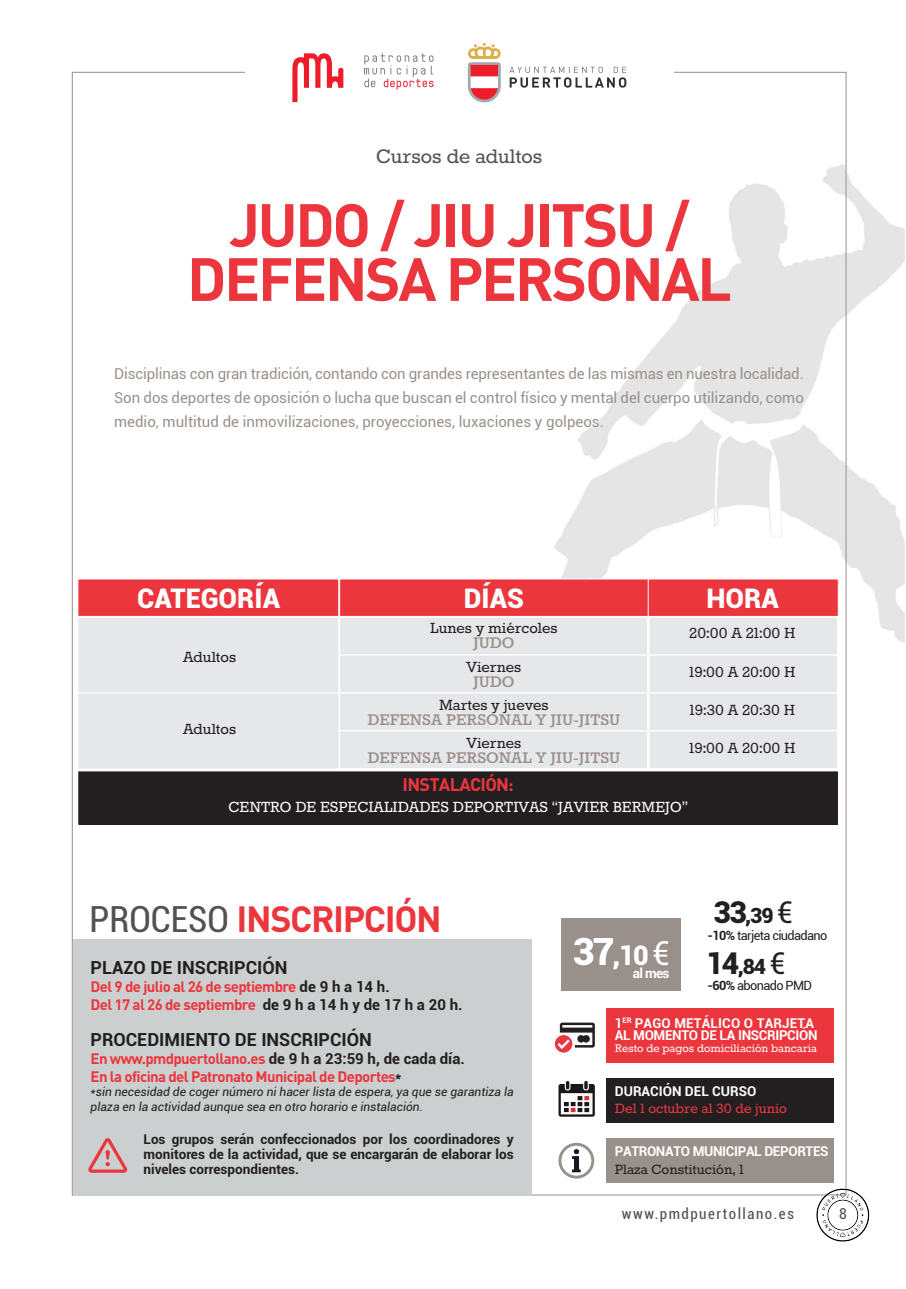
<style>
.page{position:relative;width:906px;height:1289px;background:#fff}
.page>*{position:absolute;margin:0;border:0;box-sizing:border-box;transform-origin:0 0}
.Headline_1{font:700 60px "DIN";letter-spacing:-.04em;color:#ec363e}
.Headline_2{font:700 36px "DIN";letter-spacing:-.04em;color:#ec363e}
.Title_1{font:900 27px "Roboto";color:#fff}
.tabla{font:900 27px "Roboto";color:#fff}
.Subline{font:24px "Rokkitt";color:#565151}
.tabla-2{font:900 21px "Roboto";color:#231f20}
.tabla-3{font:18px "Rokkitt";color:#231f20}
.tabla-4{font:700 18px "Rokkitt";color:#9a908b}
.tabla-5{font:18px "Rokkitt";color:#fff}
.t1{font:700 18px "Roboto";color:#231f20}
.tabla-6{font:700 18px "DIN";letter-spacing:-.04em;color:#ec363e}
.tabla-7{font:16.5px "Rokkitt";color:#ec363e}
.tabla-8{font:16.5px "Rokkitt";color:#231f20}
.t2{font:15px/24px "Roboto";color:#9a908b;text-align:justify}
.t3{font:700 15px "DIN";letter-spacing:-.04em;color:#ec363e}
.Page_number__title{font:condensed 15px "Roboto";letter-spacing:.1em;color:#565151}
.t4{font:700 13.5px/15px "Roboto";color:#231f20;text-align:justify}
.tabla-9{font:700 13.5px "Roboto";letter-spacing:-.025em;color:#fff}
.tabla-10{font:13.5px "Rokkitt";color:#fff}
.tabla-11{font:700 13.5px "Roboto";letter-spacing:.01em;color:#fff}
.tabla-12{font:700 13.5px "Roboto";color:#fff}
.tabla-13{font:12.75px "Roboto";letter-spacing:-.05em;color:#231f20}
.t5{font:italic 12px/14.4px "Roboto";color:#231f20}
.s1{font-family:"Roboto";font-weight:400;font-stretch:condensed;color:#565151}
.s2{font-family:"Roboto";color:#231f20}
.s3{font-size:37.5px}
.s4{font-weight:400;font-size:33px}
.s5{font-size:30px}
.s6{font-weight:400;font-size:30px}
.s7{font-weight:700}
</style>
<div class="page">
<img style="left:554px;top:162px;width:350px;height:482px">
<svg style="left:364px;top:53px;width:69px;height:37px"></svg>
<svg style="left:292px;top:53px;width:51px;height:49px"></svg>
<svg style="left:468px;top:43px;width:33px;height:59px"></svg>
<svg style="left:509px;top:67px;width:117px;height:21px"></svg>
<img style="left:794px;top:1180px;width:76px;height:62px">
<div style="left:648px;top:617px;width:190px;height:38px;background:#e6e7e9;border:1px solid #fff"></div>
<div style="left:648px;top:654px;width:190px;height:39px;background:#e6e7e9;border:1px solid #fff"></div>
<div style="left:648px;top:692px;width:190px;height:39px;background:#e6e7e9;border:1px solid #fff"></div>
<div style="left:648px;top:730px;width:190px;height:38px;background:#e6e7e9;border:1px solid #fff"></div>
<div style="left:77px;top:578px;width:262px;height:39px;background:#ec363e;border:1px solid #fff"></div>
<div style="left:339px;top:578px;width:312px;height:39px;background:#ec363e;border:1px solid #fff"></div>
<div style="left:648px;top:578px;width:190px;height:39px;background:#ec363e;border:1px solid #fff"></div>
<div style="left:79px;top:772px;width:758px;height:52px;background:#231f20"></div>
<div style="left:78px;top:771px;width:760px;height:53px;border:1px solid #231f20"></div>
<div style="left:77px;top:617px;width:262px;height:77px;background:#e6e7e9;border:1px solid #fff"></div>
<div style="left:77px;top:692px;width:262px;height:77px;background:#e6e7e9;border:1px solid #fff"></div>
<div style="left:339px;top:617px;width:309px;height:38px;background:#e6e7e9;border:1px solid #fff"></div>
<div style="left:339px;top:654px;width:309px;height:39px;background:#e6e7e9;border:1px solid #fff"></div>
<div style="left:339px;top:692px;width:309px;height:39px;background:#e6e7e9;border:1px solid #fff"></div>
<div style="left:339px;top:730px;width:309px;height:38px;background:#e6e7e9;border:1px solid #fff"></div>
<div style="left:73px;top:938px;width:458px;height:256px;background:#cccfcf"></div>
<svg style="left:88px;top:1138px;width:39px;height:34px"></svg>
<div style="left:607px;top:1008px;width:227px;height:54px;background:#ec363e"></div>
<div style="left:607px;top:1078px;width:227px;height:44px;background:#231f20"></div>
<svg style="left:558px;top:1081px;width:37px;height:35px"></svg>
<svg style="left:555px;top:1022px;width:40px;height:30px"></svg>
<div style="left:607px;top:1138px;width:227px;height:44px;background:#9a908b"></div>
<svg style="left:558px;top:1142px;width:36px;height:36px"></svg>
<div style="left:561px;top:918px;width:120px;height:72px;background:#9a908b"></div>
<p class="Subline" style="left:376px;top:145px;width:168px">Cursos de adultos</p>
<p class="Headline_1" style="left:229px;top:186px;width:461px">JUDO / JIU JITSU /</p>
<p class="Headline_1" style="left:187px;top:240px;width:546px">DEFENSA PERSONAL</p>
<p class="t2" style="left:114px;top:361px;width:691px">Disciplinas con gran tradición, contando con grandes representantes de las mismas en nuestra localidad.<br>Son dos deportes de oposición o lucha que buscan el control físico y mental del cuerpo utilizando, como medio, multitud de inmovilizaciones, proyecciones, luxaciones y golpeos.</p>
<p class="Title_1" style="left:137px;top:579px;width:144px">CATEGORÍA</p>
<p class="tabla-3" style="left:183px;top:648px;width:55px">Adultos</p>
<p class="tabla-3" style="left:183px;top:720px;width:55px">Adultos</p>
<p class="Title_1" style="left:464px;top:579px;width:61px">DÍAS</p>
<p class="Title_1" style="left:706px;top:579px;width:74px">HORA</p>
<p class="tabla-3" style="left:430px;top:619px;width:129px">Lunes y miércoles</p>
<p class="tabla-4" style="left:473px;top:633px;width:43px">JUDO</p>
<p class="tabla-3" style="left:466px;top:658px;width:56px">Viernes</p>
<p class="tabla-4" style="left:473px;top:672px;width:43px">JUDO</p>
<p class="tabla-3" style="left:439px;top:696px;width:111px">Martes y jueves</p>
<p class="tabla-4" style="left:367px;top:710px;width:254px">DEFENSA PERSONAL Y JIU-JITSU</p>
<p class="tabla-3" style="left:466px;top:734px;width:56px">Viernes</p>
<p class="tabla-4" style="left:367px;top:748px;width:254px">DEFENSA PERSONAL Y JIU-JITSU</p>
<p class="tabla-3" style="left:689px;top:624px;width:108px">20:00 A 21:00 H</p>
<p class="tabla-3" style="left:689px;top:664px;width:108px">19:00 A 20:00 H</p>
<p class="tabla-3" style="left:689px;top:701px;width:107px">19:30 A 20:30 H</p>
<p class="tabla-3" style="left:689px;top:740px;width:108px">19:00 A 20:00 H</p>
<p class="tabla-6" style="left:403px;top:772px;width:113px">INSTALACIÓN:</p>
<p class="tabla-5" style="left:229px;top:798px;width:461px">CENTRO DE ESPECIALIDADES DEPORTIVAS “JAVIER BERMEJO”</p>
<p class="Headline_2" style="left:89px;top:895px;width:354px"><span class="s1">PROCESO</span> INSCRIPCIÓN</p>
<p class="t1" style="left:91px;top:955px;width:198px">PLAZO DE INSCRIPCIÓN</p>
<p class="t3" style="left:91px;top:976px;width:301px">Del 9 de julio al 26 de septiembre <span class="s2">de 9 h a 14 h.</span></p>
<p class="t3" style="left:91px;top:994px;width:373px">Del 17 al 26 de septiembre <span class="s2">de 9 h a 14 h y de 17 h a 20 h.</span></p>
<p class="t1" style="left:91px;top:1026px;width:283px">PROCEDIMIENTO DE INSCRIPCIÓN</p>
<p class="t3" style="left:91px;top:1048px;width:376px">En www.pmdpuertollano.es <span class="s2">de 9 h a 23:59 h, de cada día.</span></p>
<p class="t3" style="left:91px;top:1066px;width:312px">En la oficina del Patronato Municipal de Deportes<span class="s2">*</span></p>
<p class="t5" style="left:91px;top:1084px;width:425px">*sin necesidad de coger número ni hacer lista de espera, ya que se garantiza la plaza en la actividad aunque sea en otro horario e instalación.</p>
<p class="t4" style="left:143px;top:1130px;width:372px">Los grupos serán confeccionados por los coordinadores y monitores de la actividad, que se encargarán de elaborar los niveles correspondientes.</p>
<p class="tabla" style="left:573px;top:935px;width:98px"><span class="s3">37</span>,10 <span class="s4">€</span></p>
<p class="tabla-9" style="left:633px;top:963px;width:38px">al mes</p>
<p class="tabla-2" style="left:713px;top:900px;width:81px"><span class="s5">33</span>,39 <span class="s6">€</span></p>
<p class="tabla-13" style="left:707px;top:926px;width:121px"><span class="s7">-10%</span> tarjeta ciudadano</p>
<p class="tabla-2" style="left:706px;top:951px;width:81px"><span class="s5">14</span>,84 <span class="s6">€</span></p>
<p class="tabla-13" style="left:707px;top:976px;width:106px"><span class="s7">-60%</span> abonado PMD</p>
<p class="tabla-11" style="left:615px;top:1013px;width:201px">1<sup>ER</sup> PAGO METÁLICO O TARJETA</p>
<p class="tabla-9" style="left:615px;top:1025px;width:204px">AL MOMENTO DE LA INSCRIPCIÓN</p>
<p class="tabla-10" style="left:615px;top:1041px;width:204px">Resto de pagos domiciliación bancaria</p>
<p class="tabla-12" style="left:615px;top:1081px;width:143px">DURACIÓN DEL CURSO</p>
<p class="tabla-7" style="left:615px;top:1101px;width:174px">Del 1 octubre al 30 de junio</p>
<p class="tabla-9" style="left:615px;top:1141px;width:215px">PATRONATO MUNICIPAL DEPORTES</p>
<p class="tabla-8" style="left:615px;top:1161px;width:130px">Plaza Constitución, 1</p>
<p class="Page_number__title" style="left:622px;top:1203px;width:173px">www.pmdpuertollano.es</p>
<p class="Page_number__title" style="left:839px;top:1203px;width:9px">8</p>
</div>
